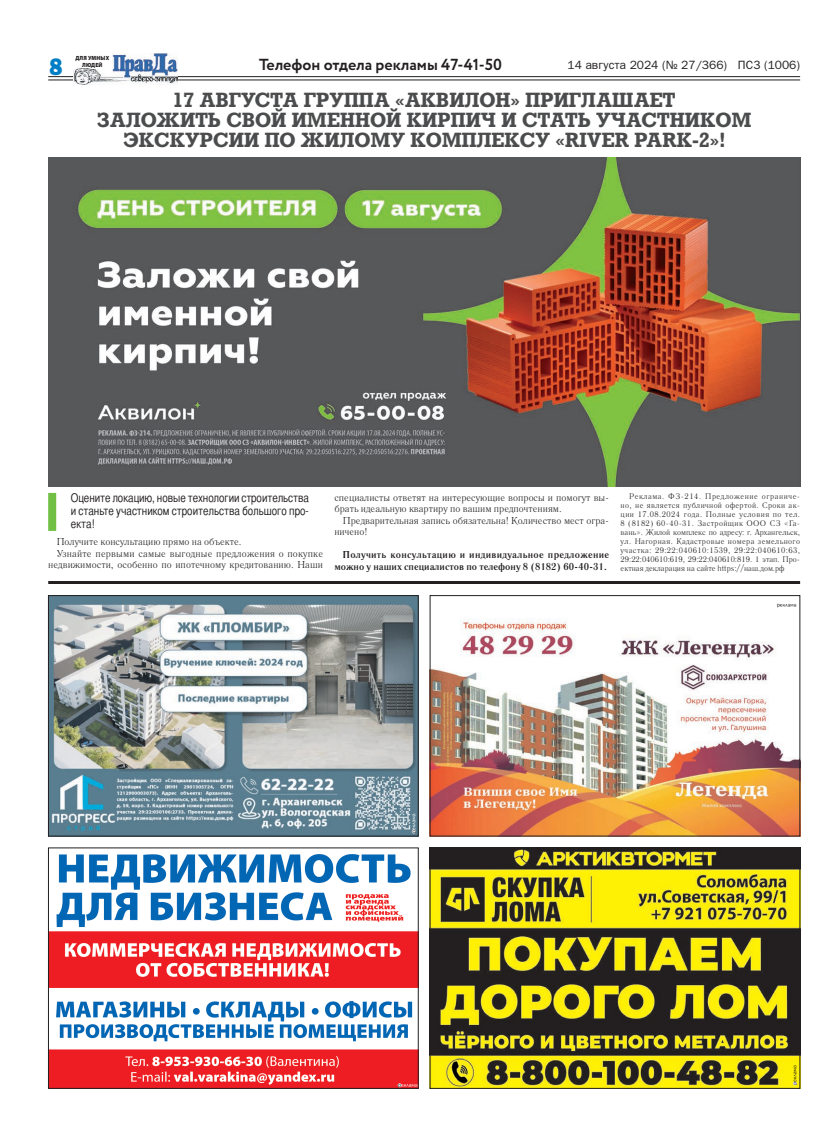
<style>
.page{position:relative;width:820px;height:1134px;background:#fff}
.page>*{position:absolute;margin:0;border:0;box-sizing:border-box;transform-origin:0 0}
.t1{font:24px "Bloknot Heavy C";color:#007ec5;scale:.9 1}
.t2{font:700 20px/20px "Rodeo C";color:#4b4c4d;text-align:center}
.t3{font:700 16px "Circe";color:#231f20}
.t4{font:12px/13px "Bastion C";color:#231f20;text-align:justify}
.t5{font:12px "Bloknot C";color:#231f20}
.t6{font:10px/11.5px "Literaturnaya C";color:#231f20}
.t7{font:700 10px/11.5px "Literaturnaya C";letter-spacing:.03em;color:#231f20;text-align:right}
.t8{font:8px/9px "Literaturnaya C";color:#231f20;text-align:justify}
.t9{font:900 6px/7px "Myriad Pro";letter-spacing:.02em;color:#231f20;text-align:center;scale:.93 1}
</style>
<div class="page">
<hr style="left:48px;top:76px;width:751px;height:1px;background:#231f20">
<hr style="left:48px;top:80px;width:751px;height:1px;background:#231f20">
<img style="left:74px;top:54px;width:103px;height:30px">
<svg style="left:74px;top:54px;width:38px;height:27px"></svg>
<img style="left:431px;top:850px;width:366px;height:237px">
<div style="left:429px;top:848px;width:370px;height:241px;border:1px solid #231f20"></div>
<svg style="left:792px;top:1065px;width:4px;height:20px"></svg>
<hr style="left:48px;top:581px;width:751px;height:3px;background:#231f20">
<img style="left:50px;top:854px;width:366px;height:233px">
<div style="left:48px;top:848px;width:370px;height:241px;border:1px solid #231f20"></div>
<svg style="left:397px;top:1083px;width:20px;height:5px"></svg>
<img style="left:50px;top:597px;width:366px;height:237px">
<div style="left:48px;top:595px;width:370px;height:241px;border:1px solid #231f20"></div>
<svg style="left:411px;top:814px;width:5px;height:19px"></svg>
<div style="left:48px;top:493px;width:8px;height:38px;background:#71bf44"></div>
<img style="left:48px;top:157px;width:751px;height:329px">
<img style="left:431px;top:604px;width:366px;height:230px">
<div style="left:429px;top:595px;width:370px;height:241px;border:1px solid #231f20"></div>
<svg style="left:776px;top:603px;width:19px;height:4px"></svg>
<p class="t9" style="left:75px;top:54px;width:38px">ДЛЯ УМНЫХ<br>ЛЮДЕЙ</p>
<h3 class="t3" style="left:259px;top:54px;width:244px">Телефон отдела рекламы 47-41-50</h3>
<h1 class="t1" style="left:50px;top:53px;width:16px">8</h1>
<h3 class="t5" style="left:567px;top:58px;width:234px">14 августа 2024 (№ 27/366) ПСЗ (1006)</h3>
<h2 class="t2" style="left:97px;top:89px;width:656px">17 АВГУСТА ГРУППА «АКВИЛОН» ПРИГЛАШАЕТ<br>ЗАЛОЖИТЬ СВОЙ ИМЕННОЙ КИРПИЧ И СТАТЬ УЧАСТНИКОМ<br>ЭКСКУРСИИ ПО ЖИЛОМУ КОМПЛЕКСУ «RIVER PARK‑2»!</h2>
<h3 class="t4" style="left:71px;top:492px;width:239px">Оцените локацию, новые технологии строительства и станьте участником строительства большого про&shy;екта!</h3>
<p class="t6" style="left:57px;top:536px;width:186px">Получите консультацию прямо на объекте.</p>
<p class="t6" style="left:57px;top:548px;width:268px">Узнайте первыми самые выгодные предложения о покупке</p>
<p class="t6" style="left:48px;top:559px;width:276px">недвижимости, особенно по ипотечному кредитованию. Наши</p>
<p class="t6" style="left:334px;top:491px;width:276px">специалисты ответят на интересующие вопросы и помогут вы&shy;брать идеальную квартиру по вашим предпочтениям.</p>
<p class="t6" style="left:334px;top:514px;width:276px;text-indent:9px">Предварительная запись обязательна! Количество мест огра&shy;ничено!</p>
<p class="t7" style="left:334px;top:549px;width:276px">Получить консультацию и индивидуальное предложение можно у наших специалистов по телефону 8 (8182) 60-40-31.</p>
<p class="t8" style="left:620px;top:492px;width:181px;text-indent:9px">Реклама. ФЗ-214. Предложение ограниче&shy;но, не является публичной офертой. Сроки ак&shy;ции 17.08.2024 года. Полные условия по тел.<br>8 (8182) 60-40-31. Застройщик ООО СЗ «Га&shy;вань». Жилой комплекс по адресу: г. Архангельск, ул. Нагорная. Кадастровые номера земельного участка: 29:22:040610:1539, 29:22:040610:63, 29:22:040610:619, 29:22:040610:819. 1 этап. Про&shy;ектная декларация на сайте https://наш.дом.рф</p>
</div>
